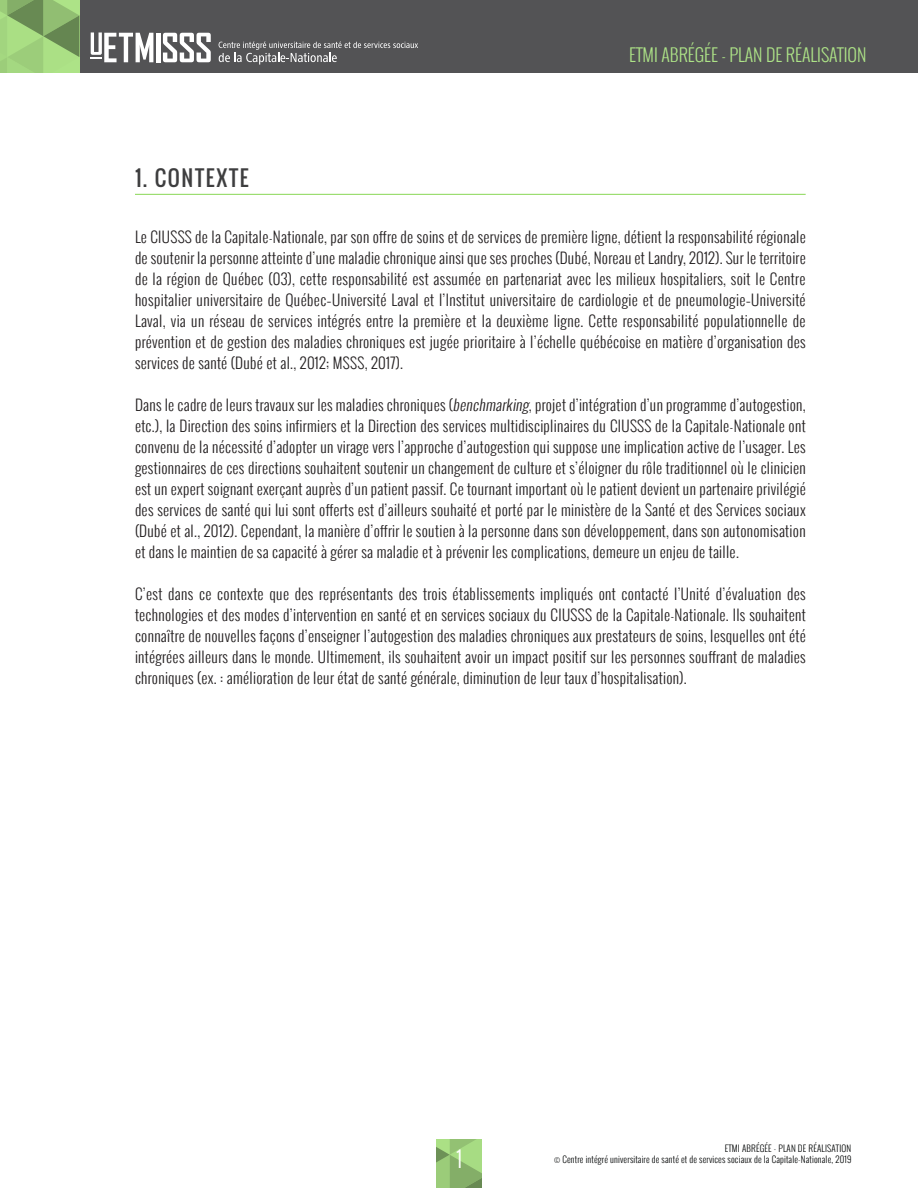
<style>
.page{position:relative;width:918px;height:1188px;background:#fff}
.page>*{position:absolute;margin:0;border:0;box-sizing:border-box;transform-origin:0 0}
.t1{font:300 22.5px "Oswald";color:#fff}
.t2{font:21px "Oswald";letter-spacing:.08em;color:#3e3e3f}
.t3{font:300 17.7px "Oswald";color:#ade387}
.P1{font:300 15px/21px "Oswald";letter-spacing:.02em;color:#231f20;text-align:justify}
.t4{font:300 9px/10.8px "Oswald";letter-spacing:.02em;color:#070909;text-align:right}
.s1{font-style:italic}
</style>
<div class="page">
<svg style="left:436px;top:1140px;width:46px;height:48px;background:#93c173"></svg>
<div style="left:0;top:0;width:918px;height:73px;background:#535355"></div>
<svg style="left:0;top:0;width:79px;height:73px;background:#91bf72"></svg>
<hr style="left:156px;top:33px;width:4px;height:29px;background:#fff">
<svg style="left:163px;top:33px;width:48px;height:29px"></svg>
<svg style="left:91px;top:32px;width:62px;height:30px"></svg>
<svg style="left:219px;top:42px;width:199px;height:23px"></svg>
<hr style="left:135px;top:194px;width:671px;height:1px;background:#96db68">
<h1 class="t2" style="left:135px;top:162px;width:115px">1. CONTEXTE</h1>
<p class="t3" style="left:629px;top:42px;width:239px">ETMI ABRÉGÉE - PLAN DE RÉALISATION</p>
<p class="P1" style="left:135px;top:226px;width:672px">Le CIUSSS de la Capitale-Nationale, par son offre de soins et de services de première ligne, détient la responsabilité régionale de soutenir la personne atteinte d’une maladie chronique ainsi que ses proches (Dubé, Noreau et Landry, 2012). Sur le territoire de la région de Québec (03), cette responsabilité est assumée en partenariat avec les milieux hospitaliers, soit le Centre hospitalier universitaire de Québec−Université Laval et l’Institut universitaire de cardiologie et de pneumologie−Université Laval, via un réseau de services intégrés entre la première et la deuxième ligne. Cette responsabilité populationnelle de prévention et de gestion des maladies chroniques est jugée prioritaire à l’échelle québécoise en matière d’organisation des services de santé (Dubé et al., 2012; MSSS, 2017).</p>
<p class="P1" style="left:135px;top:394px;width:672px">Dans le cadre de leurs travaux sur les maladies chroniques (<span class="s1">benchmarking</span>, projet d’intégration d’un programme d’autogestion, etc.), la Direction des soins infirmiers et la Direction des services multidisciplinaires du CIUSSS de la Capitale-Nationale ont convenu de la nécessité d’adopter un virage vers l’approche d’autogestion qui suppose une implication active de l’usager. Les gestionnaires de ces directions souhaitent soutenir un changement de culture et s’éloigner du rôle traditionnel où le clinicien est un expert soignant exerçant auprès d’un patient passif. Ce tournant important où le patient devient un partenaire privilégié des services de santé qui lui sont offerts est d’ailleurs souhaité et porté par le ministère de la Santé et des Services sociaux (Dubé et al., 2012). Cependant, la manière d’offrir le soutien à la personne dans son développement, dans son autonomisation et dans le maintien de sa capacité à gérer sa maladie et à prévenir les complications, demeure un enjeu de taille.</p>
<p class="P1" style="left:135px;top:583px;width:672px">C’est dans ce contexte que des représentants des trois établissements impliqués ont contacté l’Unité d’évaluation des technologies et des modes d’intervention en santé et en services sociaux du CIUSSS de la Capitale-Nationale. Ils souhaitent connaître de nouvelles façons d’enseigner l’autogestion des maladies chroniques aux prestateurs de soins, lesquelles ont été intégrées ailleurs dans le monde. Ultimement, ils souhaitent avoir un impact positif sur les personnes souffrant de maladies chroniques (ex. : amélioration de leur état de santé générale, diminution de leur taux d’hospitalisation).</p>
<h1 class="t1" style="left:457px;top:1143px;width:7px">1</h1>
<p class="t4" style="left:554px;top:1143px;width:299px">ETMI ABRÉGÉE - PLAN DE RÉALISATION<br>© Centre intégré universitaire de santé et de services sociaux de la Capitale-Nationale, 2019</p>
</div>
